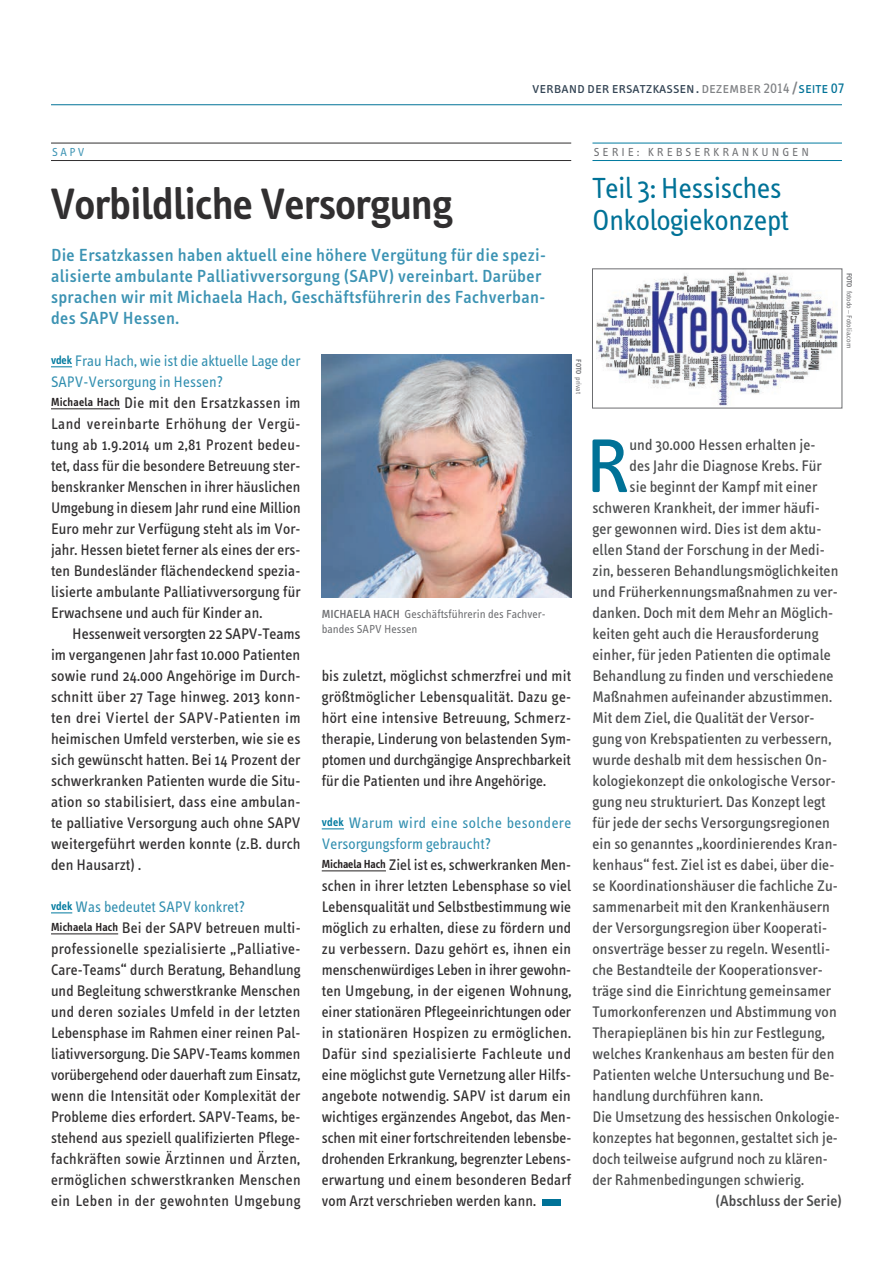
<style>
.page{position:relative;width:893px;height:1263px;background:#fff}
.page>*{position:absolute;margin:0;border:0;box-sizing:border-box;transform-origin:0 0}
.t1{font:78.15px "Info Text";color:#007297}
.t2{font:600 45px "Info Text";letter-spacing:-.015em;color:#312f30}
.t3{font:30px/31.5px "Info Text";color:#007297}
.t4{font:500 18px/21px "Info Text";letter-spacing:.02em;color:#3c93b3}
.t5{font:15.75px/21px "Info Text";letter-spacing:.005em;color:#312f30}
.t6{font:15.75px "Info Text";letter-spacing:.005em;color:#4b4c4d}
.t7{font:15.75px "Info Text Normal Caps";color:#334454}
.t8{font:500 15.75px "Info Text";letter-spacing:.005em;color:#4b4c4d}
.t9{font:12px/14.7px "Info Text";color:#6c6d70}
.t10{font:12px "Info Text";color:#3c93b3}
.t11{font:7.5px "Info Text";color:#6c6d70}
.s1{color:#808285}
.s2{font-family:"Info Text Semi Bold Caps";color:#808285}
.s3{color:#007297}
.s4{font-weight:600;font-size:12px;color:#007a9f}
.s5{color:#308eaf}
.s6{font-weight:600;font-size:12px;color:#231f20}
.s7{font-weight:600}
.s8{font-weight:500}
</style>
<div class="page">
<hr style="left:51px;top:104px;width:791px;height:1px;background:#007297">
<hr style="left:51px;top:143px;width:520px;height:1px;background:#312f30">
<hr style="left:51px;top:160px;width:520px;height:1px;background:#312f30">
<svg style="left:51px;top:366px;width:21px;height:1px"></svg>
<hr style="left:51px;top:408px;width:69px;height:1px;background:#231f20">
<svg style="left:51px;top:912px;width:21px;height:1px"></svg>
<hr style="left:51px;top:933px;width:67px;height:1px;background:#231f20">
<svg style="left:322px;top:828px;width:22px;height:1px"></svg>
<hr style="left:322px;top:870px;width:64px;height:1px;background:#231f20">
<div style="left:542px;top:1199px;width:18px;height:7px;background:#007297"></div>
<hr style="left:592px;top:143px;width:250px;height:1px;background:#007a9f">
<hr style="left:592px;top:160px;width:250px;height:1px;background:#007a9f">
<img style="left:322px;top:355px;width:249px;height:242px">
<img style="left:597px;top:271px;width:241px;height:135px">
<p class="t7" style="left:532px;top:79px;width:314px">verband der ersatzkassen. <span class="s1">dezember 2014</span> <span class="s2">/</span><span class="s3">seite 07</span></p>
<p class="t10" style="left:52px;top:145px;width:34px">SAPV</p>
<h2 class="t2" style="left:51px;top:178px;width:404px">Vorbildliche Versorgung</h2>
<p class="t4" style="left:51px;top:245px;width:496px">Die Ersatzkassen haben aktuell eine höhere Vergütung für die spezi&shy;alisierte ambulante Palliativversorgung (SAPV) vereinbart. Darüber sprachen wir mit Michaela Hach, Geschäftsführerin des Fachverban&shy;des SAPV Hessen.</p>
<p class="t5" style="left:51px;top:350px;width:251px"><span class="s4">vdek</span> <span class="s5">Frau Hach, wie ist die aktuelle Lage der SAPV-Versorgung in Hessen?<br></span><span class="s6">Michaela Hach</span> Die mit den Ersatzkassen im Land vereinbarte Erhöhung der Vergü&shy;tung ab 1.9.2014 um 2,81 Prozent bedeu&shy;tet, dass für die besondere Betreuung ster&shy;benskranker Menschen in ihrer häuslichen Umgebung in diesem Jahr rund eine Million Euro mehr zur Verfügung steht als im Vor&shy;jahr. Hessen bietet ferner als eines der ers&shy;ten Bundesländer flächendeckend spezia&shy;lisierte ambulante Palliativversorgung für Erwachsene und auch für Kinder an.</p>
<p class="t5" style="left:51px;top:623px;width:251px;text-align:justify;text-indent:21px">Hessenweit versorgten 22 SAPV-Teams im vergangenen Jahr fast 10.000 Patienten sowie rund 24.000 Angehörige im Durch&shy;schnitt über 27 Tage hinweg. 2013 konn&shy;ten drei Viertel der SAPV-Patienten im heimischen Umfeld versterben, wie sie es sich gewünscht hatten. Bei 14 Prozent der schwerkranken Patienten wurde die Situ&shy;ation so stabilisiert, dass eine ambulan&shy;te palliative Versorgung auch ohne SAPV weitergeführt werden konnte (z.B. durch den Hausarzt) .</p>
<p class="t5" style="left:51px;top:896px;width:251px"><span class="s4">vdek</span> <span class="s5">Was bedeutet SAPV konkret?<br></span><span class="s6">Michaela Hach</span> Bei der SAPV betreuen multi&shy;professionelle spezialisierte „Palliative-Care-Teams“ durch Beratung, Behandlung und Begleitung schwerstkranke Menschen und deren soziales Umfeld in der letzten Lebensphase im Rahmen einer reinen Pal&shy;liativversorgung. Die SAPV-Teams kommen vorübergehend oder dauerhaft zum Einsatz, wenn die Intensität oder Komplexität der Probleme dies erfordert. SAPV-Teams, be&shy;stehend aus speziell qualifizierten Pflege&shy;fachkräften sowie Ärztinnen und Ärzten, ermöglichen schwerstkranken Menschen ein Leben in der gewohnten Umgebung</p>
<p class="t11" style="left:583px;top:359px;width:36px;rotate:90deg"><span class="s7">FOTO</span> privat</p>
<p class="t9" style="left:322px;top:607px;width:225px"><span class="s8">Michaela Hach</span> Geschäftsführerin des Fachver&shy;bandes SAPV Hessen</p>
<p class="t5" style="left:322px;top:665px;width:251px;text-align:justify">bis zuletzt, möglichst schmerzfrei und mit größtmöglicher Lebensqualität. Dazu ge&shy;hört eine intensive Betreuung, Schmerz&shy;therapie, Linderung von belastenden Sym&shy;ptomen und durchgängige Ansprechbarkeit für die Patienten und ihre Angehörige.</p>
<p class="t5" style="left:322px;top:812px;width:251px"><span class="s4">vdek</span> <span class="s5">Warum wird eine solche besondere Versorgungsform gebraucht?<br></span><span class="s6">Michaela Hach</span> Ziel ist es, schwerkranken Men&shy;schen in ihrer letzten Lebensphase so viel Lebensqualität und Selbstbestimmung wie möglich zu erhalten, diese zu fördern und zu verbessern. Dazu gehört es, ihnen ein menschenwürdiges Leben in ihrer gewohn&shy;ten Umgebung, in der eigenen Wohnung, einer stationären Pflegeeinrichtungen oder in stationären Hospizen zu ermöglichen.<br>Dafür sind spezialisierte Fachleute und eine möglichst gute Vernetzung aller Hilfs&shy;angebote notwendig. SAPV ist darum ein wichtiges ergänzendes Angebot, das Men&shy;schen mit einer fortschreitenden lebensbe&shy;drohenden Erkrankung, begrenzter Lebens&shy;erwartung und einem besonderen Bedarf vom Arzt verschrieben werden kann.</p>
<p class="t9" style="left:594px;top:145px;width:9px">Serie</p>
<p class="t9" style="left:637px;top:145px;width:29px">: Kreb</p>
<p class="t9" style="left:686px;top:145px;width:19px">serkra</p>
<p class="t9" style="left:742px;top:145px;width:69px">nku nge n</p>
<h3 class="t3" style="left:592px;top:173px;width:199px">Teil 3: Hessisches -O nkologiekonzept</h3>
<p class="t11" style="left:853px;top:272px;width:77px;rotate:90deg"><span class="s7">FOTO</span> fotodo – Fotolia.com</p>
<h1 class="t1" style="left:585px;top:422px;width:45px">R</h1>
<p class="t6" style="left:629px;top:436px;width:188px">und 30.000 Hessen erhalten je-</p>
<p class="t6" style="left:629px;top:457px;width:194px">des Jahr die Diagnose Krebs. Für</p>
<p class="t6" style="left:629px;top:478px;width:189px">sie beginnt der Kampf mit einer</p>
<p class="t6" style="left:592px;top:499px;width:229px">schweren Krankheit, der immer häufi-</p>
<p class="t6" style="left:592px;top:520px;width:230px">ger gewonnen wird. Dies ist dem aktu-</p>
<p class="t6" style="left:592px;top:541px;width:234px">ellen Stand der Forschung in der Medi-</p>
<p class="t6" style="left:592px;top:562px;width:248px">zin, besseren Behandlungsmöglichkeiten</p>
<p class="t6" style="left:592px;top:583px;width:247px">und Früherkennungsmaßnahmen zu ver-</p>
<p class="t6" style="left:592px;top:604px;width:242px">danken. Doch mit dem Mehr an Möglich-</p>
<p class="t6" style="left:592px;top:625px;width:228px">keiten geht auch die Herausforderung</p>
<p class="t6" style="left:592px;top:646px;width:240px">einher, für jeden Patienten die optimale</p>
<p class="t6" style="left:592px;top:667px;width:243px">Behandlung zu finden und verschiedene</p>
<p class="t6" style="left:592px;top:688px;width:241px">Maßnahmen aufeinander abzustimmen.</p>
<p class="t6" style="left:592px;top:709px;width:224px">Mit dem Ziel, die Qualität der Versor-</p>
<p class="t6" style="left:592px;top:730px;width:240px">gung von Krebspatienten zu verbessern,</p>
<p class="t6" style="left:592px;top:751px;width:236px">wurde deshalb mit dem hessischen On-</p>
<p class="t6" style="left:592px;top:772px;width:245px">kologiekonzept die onkologische Versor-</p>
<p class="t6" style="left:592px;top:793px;width:235px">gung neu strukturiert. Das Konzept legt</p>
<p class="t6" style="left:592px;top:814px;width:239px">für jede der sechs Versorgungsregionen</p>
<p class="t6" style="left:592px;top:835px;width:247px">ein so genanntes „koordinierendes Kran-</p>
<p class="t6" style="left:592px;top:856px;width:244px">kenhaus“ fest. Ziel ist es dabei, über die-</p>
<p class="t6" style="left:592px;top:877px;width:247px">se Koordinationshäuser die fachliche Zu-</p>
<p class="t6" style="left:592px;top:898px;width:239px">sammenarbeit mit den Krankenhäusern</p>
<p class="t6" style="left:592px;top:919px;width:236px">der Versorgungsregion über Kooperati-</p>
<p class="t6" style="left:592px;top:940px;width:239px">onsverträge besser zu regeln. Wesentli-</p>
<p class="t6" style="left:592px;top:961px;width:232px">che Bestandteile der Kooperationsver-</p>
<p class="t6" style="left:592px;top:982px;width:240px">träge sind die Einrichtung gemeinsamer</p>
<p class="t6" style="left:592px;top:1003px;width:246px">Tumorkonferenzen und Abstimmung von</p>
<p class="t6" style="left:592px;top:1024px;width:234px">Therapieplänen bis hin zur Festlegung,</p>
<p class="t6" style="left:592px;top:1045px;width:244px">welches Krankenhaus am besten für den</p>
<p class="t6" style="left:592px;top:1066px;width:244px">Patienten welche Untersuchung und Be-</p>
<p class="t6" style="left:592px;top:1087px;width:172px">handlung durchführen kann.</p>
<p class="t6" style="left:592px;top:1108px;width:249px">Die Umsetzung des hessischen Onkologie-</p>
<p class="t6" style="left:592px;top:1129px;width:247px">konzeptes hat begonnen, gestaltet sich je-</p>
<p class="t6" style="left:592px;top:1150px;width:237px">doch teilweise aufgrund noch zu klären-</p>
<p class="t6" style="left:592px;top:1171px;width:213px">der Rahmenbedingungen schwierig.</p>
<p class="t8" style="left:716px;top:1192px;width:128px">(Abschluss der Serie)</p>
</div>
